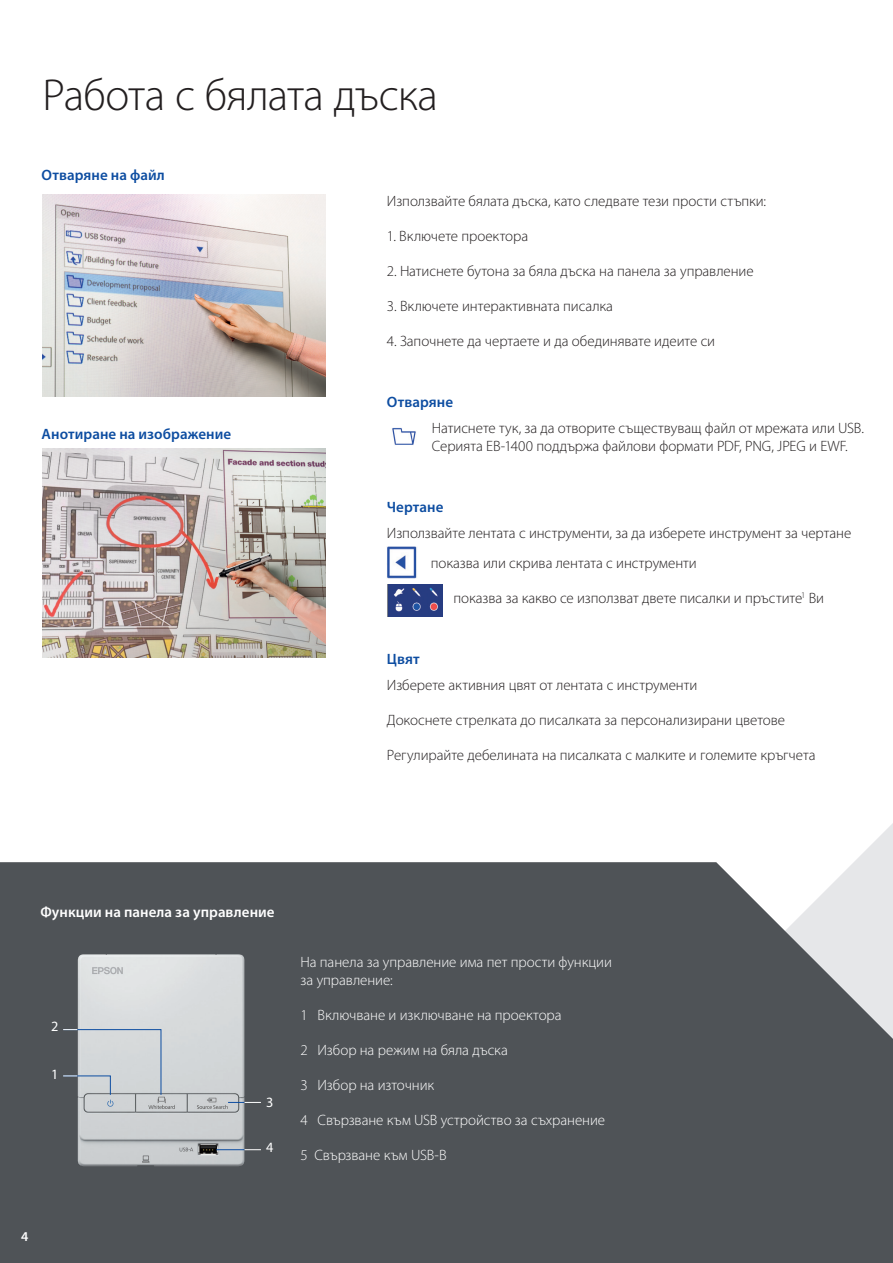
<style>
.page{position:relative;width:893px;height:1263px;background:#fff}
.page>*{position:absolute;margin:0;border:0;box-sizing:border-box;transform-origin:0 0}
.Page_title{font:300 45px "Myriad Pro";letter-spacing:-.015em;color:#231f20}
.Body__enlarged_for_t{font:300 15px/18px "Myriad Pro";letter-spacing:-.005em;color:#231f20}
.Body__enlarged_for_t-2{font:300 15px/18px "Myriad Pro";letter-spacing:-.005em;color:#fff}
.Subheads__enlarged_f{font:600 15px "Myriad Pro";letter-spacing:.005em;color:#0d4da1}
.Body__enlarged_for_t-3{font:600 15px "Myriad Pro";letter-spacing:.005em;color:#fff}
.Numbering{font:600 15px "Myriad Pro";letter-spacing:.005em;color:#0d4da1}
.t1{font:14.25px "Myriad Pro";color:#fff}
.t2{font:600 13.5px "Myriad Pro";color:#fff}
</style>
<div class="page">
<svg style="left:854px;top:823px;width:39px;height:39px"></svg>
<div style="left:0;top:862px;width:893px;height:401px;background:#4f5357"></div>
<img style="left:78px;top:954px;width:166px;height:212px">
<svg style="left:228px;top:1102px;width:33px;height:1px"></svg>
<svg style="left:216px;top:1149px;width:45px;height:1px"></svg>
<svg style="left:62px;top:1029px;width:100px;height:67px;background:#b7bdc1"></svg>
<img style="left:43px;top:195px;width:283px;height:202px">
<img style="left:387px;top:546px;width:30px;height:33px">
<img style="left:387px;top:584px;width:56px;height:33px">
<img style="left:43px;top:449px;width:283px;height:208px">
<img style="left:392px;top:427px;width:24px;height:18px">
<p class="Page_title" style="left:43px;top:68px;width:397px">Работа с бялата дъска</p>
<p class="Subheads__enlarged_f" style="left:42px;top:165px;width:125px">Отваряне на файл</p>
<p class="Subheads__enlarged_f" style="left:42px;top:424px;width:191px">Анотиране на изображение</p>
<p class="Body__enlarged_for_t" style="left:387px;top:192px;width:381px">Използвайте бялата дъска, като следвате тези прости стъпки:</p>
<p class="Body__enlarged_for_t" style="left:387px;top:227px;width:143px">1. Включете проектора</p>
<p class="Body__enlarged_for_t" style="left:387px;top:262px;width:368px">2. Натиснете бутона за бяла дъска на панела за управление</p>
<p class="Body__enlarged_for_t" style="left:387px;top:297px;width:228px">3. Включете интерактивната писалка</p>
<p class="Body__enlarged_for_t" style="left:387px;top:332px;width:330px">4. Започнете да чертаете и да обединявате идеите си</p>
<p class="Numbering" style="left:387px;top:392px;width:68px">Отваряне</p>
<p class="Body__enlarged_for_t" style="left:432px;top:419px;width:434px">Натиснете тук, за да отворите съществуващ файл от мрежата или USB.<br>Серията EB-1400 поддържа файлови формати PDF, PNG, JPEG и EWF.</p>
<p class="Numbering" style="left:387px;top:497px;width:58px">Чертане</p>
<p class="Body__enlarged_for_t" style="left:387px;top:524px;width:466px">Използвайте лентата с инструменти, за да изберете инструмент за чертане</p>
<p class="Body__enlarged_for_t" style="left:431px;top:554px;width:268px">показва или скрива лентата с инструменти</p>
<p class="Body__enlarged_for_t" style="left:453px;top:589px;width:372px">показва за какво се използват двете писалки и пръстите<sup>1</sup> Ви</p>
<p class="Numbering" style="left:387px;top:649px;width:34px">Цвят</p>
<p class="Body__enlarged_for_t" style="left:387px;top:676px;width:312px">Изберете активния цвят от лентата с инструменти</p>
<p class="Body__enlarged_for_t" style="left:387px;top:711px;width:400px">Докоснете стрелката до писалката за персонализирани цветове</p>
<p class="Body__enlarged_for_t" style="left:387px;top:746px;width:430px">Регулирайте дебелината на писалката с малките и големите кръгчета</p>
<p class="Body__enlarged_for_t-3" style="left:40px;top:902px;width:236px">Функции на панела за управление</p>
<p class="t1" style="left:51px;top:1018px;width:9px">2</p>
<p class="t1" style="left:51px;top:1066px;width:9px">1</p>
<p class="t1" style="left:266px;top:1093px;width:9px">3</p>
<p class="t1" style="left:266px;top:1138px;width:9px">4</p>
<p class="Body__enlarged_for_t-2" style="left:301px;top:953px;width:313px">На панела за управление има пет прости функции за управление:</p>
<p class="Body__enlarged_for_t-2" style="left:301px;top:1006px;width:263px">1 Включване и изключване на проектора</p>
<p class="Body__enlarged_for_t-2" style="left:301px;top:1041px;width:209px">2 Избор на режим на бяла дъска</p>
<p class="Body__enlarged_for_t-2" style="left:301px;top:1076px;width:135px">3 Избор на източник</p>
<p class="Body__enlarged_for_t-2" style="left:301px;top:1111px;width:306px">4 Свързване към USB устройство за съхранение</p>
<p class="Body__enlarged_for_t-2" style="left:301px;top:1146px;width:148px">5 Свързване към USB-B</p>
<p class="t2" style="left:21px;top:1228px;width:9px">4</p>
</div>
